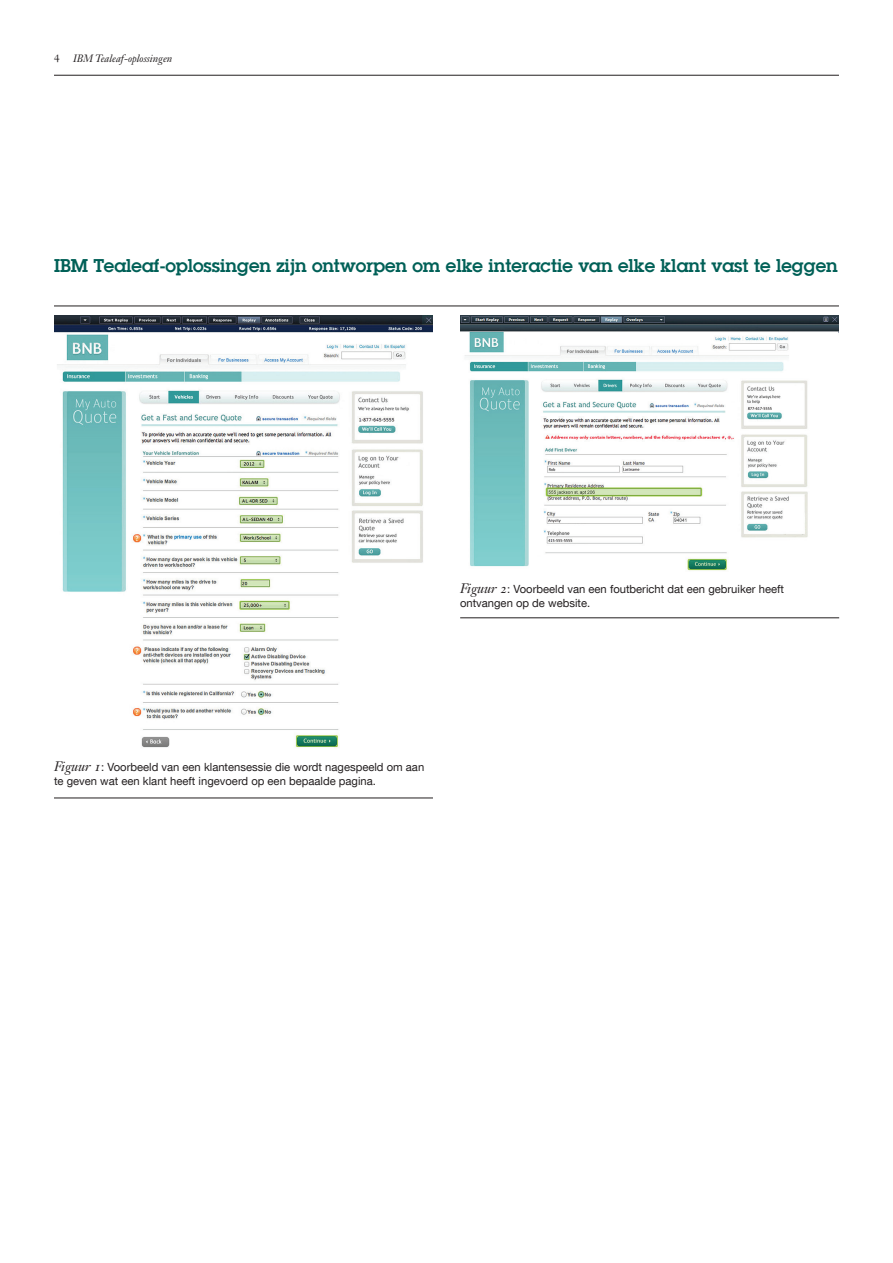
<style>
.page{position:relative;width:893px;height:1263px;background:#fff}
.page>*{position:absolute;margin:0;border:0;box-sizing:border-box;transform-origin:0 0}
.t1{font:600 18px "Lubalin Graph Std";color:#006057}
.t2{font:11.25px/13.5px "Helvetica Neue LT Com";color:#231f20}
.t3{font:italic 10.5px "Janson Text LT Std";color:#231f20}
.t4{font:10.5px "Janson Text LT Std";color:#231f20}
.s1{font-family:"Janson Text LT Std";font-style:italic;font-size:13.5px}
</style>
<div class="page">
<hr style="left:54px;top:75px;width:785px;height:1px;background:#231f20">
<hr style="left:54px;top:306px;width:785px;height:1px;background:#231f20">
<img style="left:54px;top:316px;width:378px;height:432px">
<img style="left:460px;top:315px;width:378px;height:256px">
<hr style="left:460px;top:617px;width:379px;height:1px;background:#231f20">
<hr style="left:54px;top:797px;width:379px;height:1px;background:#231f20">
<p class="t4" style="left:54px;top:52px;width:7px">4</p>
<p class="t3" style="left:73px;top:52px;width:101px">IBM Tealeaf-oplossingen</p>
<h1 class="t1" style="left:54px;top:254px;width:785px">IBM Tealeaf-oplossingen zijn ontworpen om elke interactie van elke klant vast te leggen</h1>
<p class="t2" style="left:460px;top:582px;width:325px"><span class="s1">Figuur 2</span>: Voorbeeld van een foutbericht dat een gebruiker heeft ontvangen op de website.</p>
<p class="t2" style="left:54px;top:760px;width:372px"><span class="s1">Figuur 1</span>: Voorbeeld van een klantensessie die wordt nagespeeld om aan te geven wat een klant heeft ingevoerd op een bepaalde pagina.</p>
</div>
